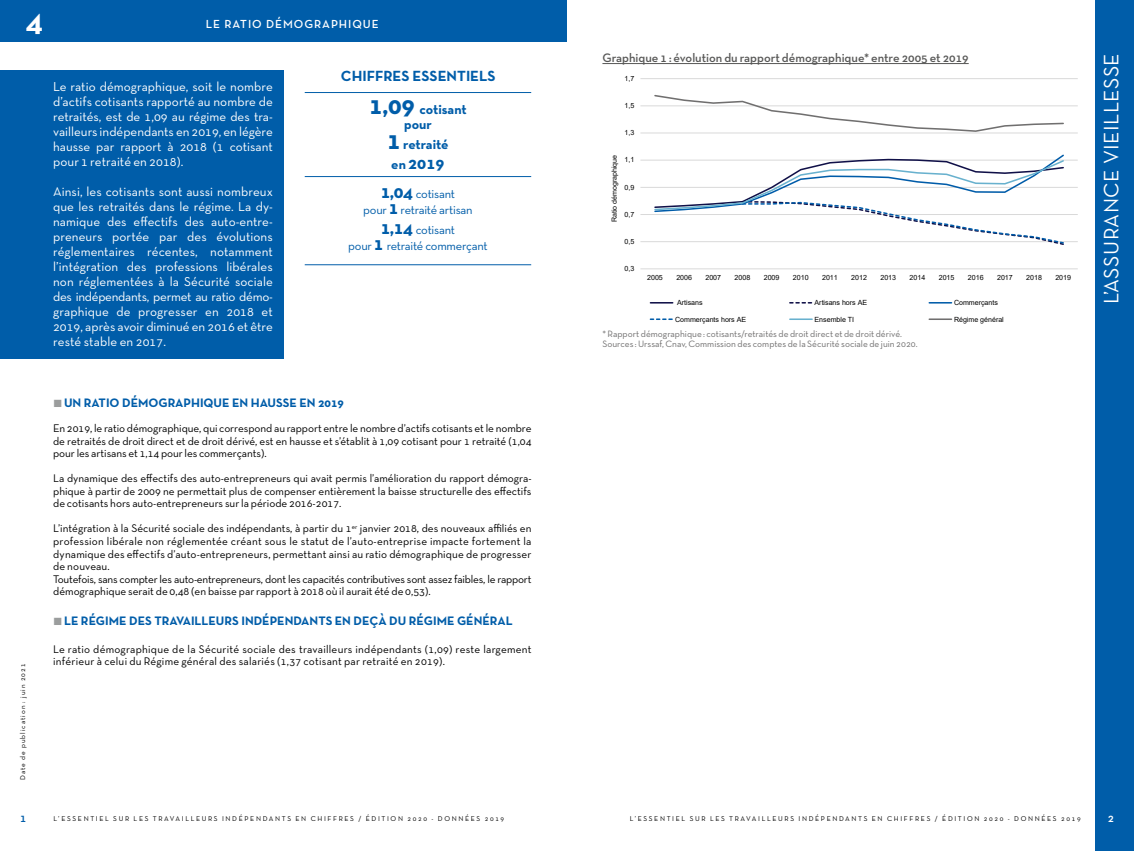
<style>
.page{position:relative;width:1134px;height:851px;background:#fff}
.page>*{position:absolute;margin:0;border:0;box-sizing:border-box;transform-origin:0 0}
.t1{font:700 32.62px "Neutra Text TF";color:#fff}
.t2{font:21.25px "Neutra Text TF";letter-spacing:.02em;color:#fff}
.t3{font:700 17.5px "Neutra Text TF";color:#005da9}
.t4{font:700 15px "Neutra Text TF";color:#005da9}
.t5{font:700 13.75px/15px "Neutra Text TF";color:#005da9;text-align:center}
.t6{font:13.12px/15px "Neutra Text TF";color:#fff;text-align:justify}
.t7{font:700 12.5px "Neutra Text TF";color:#005da9}
.t8{font:12.5px/16.2px "Neutra Text TF";letter-spacing:-.02em;color:#005da9;text-align:center}
.t9{font:600 12.5px "Neutra Text TF";color:#575756}
.t10{font:600 12.12px "Neutra Text TF";color:#005da9}
.t11{font:600 12.12px "Neutra Text TF";color:#fff}
.t12{font:600 11.88px "Neutra Text TF";letter-spacing:.08em;color:#fff}
.t13{font:11.25px/12.5px "Neutra Text TF";color:#000;text-align:justify}
.t14{font:11.25px/12.5px "Neutra Text TF";letter-spacing:.02em;color:#000}
.t15{font:9.38px/10.2px "Neutra Text TF";color:#706f6f}
.t16{font:7.12px "Arial";letter-spacing:-.005em;color:#000}
.t17{font:7.12px "Neutra Text TF";letter-spacing:.23em;color:#000}
.t18{font:7.12px "Neutra Text TF";letter-spacing:.14em;color:#000}
.s1{font-size:26.25px}
.s2{font-size:13.75px}
.s3{font-weight:700;font-size:18.75px}
.s4{color:#9b9d9d}
</style>
<div class="page">
<div style="left:1095px;top:0;width:39px;height:850px;background:#005da9"></div>
<div style="left:0;top:0;width:567px;height:42px;background:#005da9"></div>
<hr style="left:602px;top:63px;width:367px;height:1px;background:#575756">
<hr style="left:640px;top:241px;width:438px;height:1px;background:#d9d9d9">
<hr style="left:640px;top:214px;width:438px;height:1px;background:#d9d9d9">
<hr style="left:640px;top:187px;width:438px;height:1px;background:#d9d9d9">
<hr style="left:640px;top:160px;width:438px;height:1px;background:#d9d9d9">
<hr style="left:640px;top:133px;width:438px;height:1px;background:#d9d9d9">
<hr style="left:640px;top:105px;width:438px;height:1px;background:#d9d9d9">
<hr style="left:640px;top:78px;width:438px;height:1px;background:#d9d9d9">
<hr style="left:640px;top:268px;width:438px;height:1px;background:#d9d9d9">
<svg style="left:653px;top:154px;width:412px;height:91px"></svg>
<svg style="left:653px;top:94px;width:412px;height:39px"></svg>
<svg style="left:650px;top:302px;width:23px;height:1px"></svg>
<svg style="left:790px;top:302px;width:22px;height:1px"></svg>
<svg style="left:929px;top:302px;width:22px;height:1px"></svg>
<svg style="left:650px;top:318px;width:23px;height:2px"></svg>
<hr style="left:790px;top:318px;width:22px;height:2px;background:#68b1ce">
<hr style="left:929px;top:318px;width:22px;height:2px;background:#706f6f">
<div style="left:0;top:71px;width:283px;height:288px;background:#005da9"></div>
<hr style="left:305px;top:92px;width:226px;height:1px;background:#005da9">
<hr style="left:305px;top:176px;width:226px;height:1px;background:#005da9">
<hr style="left:305px;top:264px;width:226px;height:1px;background:#005da9">
<h1 class="t1" style="left:26px;top:0;width:18px">4</h1>
<p class="t12" style="left:206px;top:17px;width:175px">LE RATIO DÉMOGRAPHIQUE</p>
<p class="t6" style="left:53px;top:78px;width:221px">Le ratio démographique, soit le nombre d’actifs cotisants rapporté au nombre de retraités, est de 1,09 au régime des tra&shy;vailleurs indépendants en 2019, en légère hausse par rapport à 2018 (1 cotisant pour 1 retraité en 2018).</p>
<p class="t6" style="left:53px;top:184px;width:221px">Ainsi, les cotisants sont aussi nombreux que les retraités dans le régime. La dy&shy;namique des effectifs des auto-entre&shy;preneurs portée par des évolutions réglementaires récentes, notamment l’intégration des professions libérales non réglementées à la Sécurité sociale des indépendants, permet au ratio démo&shy;graphique de progresser en 2018 et 2019, après avoir diminué en 2016 et être resté stable en 2017.</p>
<h3 class="t4" style="left:341px;top:67px;width:156px">CHIFFRES ESSENTIELS</h3>
<p class="t5" style="left:369px;top:102px;width:99px"><span class="s1">1,09</span> cotisant pour</p>
<p class="t5" style="left:387px;top:137px;width:63px"><span class="s1">1</span> retraité</p>
<h3 class="t3" style="left:391px;top:152px;width:55px"><span class="s2">en</span> 2019</h3>
<p class="t8" style="left:363px;top:185px;width:111px"><span class="s3">1,04</span> cotisant<br>pour <span class="s3">1</span> retraité artisan</p>
<p class="t8" style="left:348px;top:221px;width:141px"><span class="s3">1,14</span> cotisant<br>pour <span class="s3">1</span> retraité commerçant</p>
<p class="t9" style="left:602px;top:50px;width:368px">Graphique 1 : évolution du rapport démographique* entre 2005 et 2019</p>
<p class="t16" style="left:624px;top:73px;width:11px">1,7</p>
<p class="t16" style="left:624px;top:101px;width:11px">1,5</p>
<p class="t16" style="left:624px;top:128px;width:11px">1,3</p>
<p class="t16" style="left:609px;top:222px;width:69px;rotate:-90deg">Ratio démographique</p>
<p class="t16" style="left:624px;top:155px;width:11px">1,1</p>
<p class="t16" style="left:624px;top:182px;width:11px">0,9</p>
<p class="t16" style="left:624px;top:209px;width:11px">0,7</p>
<p class="t16" style="left:624px;top:236px;width:11px">0,5</p>
<p class="t16" style="left:624px;top:264px;width:11px">0,3</p>
<p class="t16" style="left:647px;top:272px;width:17px">2005</p>
<p class="t16" style="left:676px;top:272px;width:17px">2006</p>
<p class="t16" style="left:705px;top:272px;width:17px">2007</p>
<p class="t16" style="left:735px;top:272px;width:17px">2008</p>
<p class="t16" style="left:764px;top:272px;width:17px">2009</p>
<p class="t16" style="left:793px;top:272px;width:17px">2010</p>
<p class="t16" style="left:822px;top:272px;width:17px">2011</p>
<p class="t16" style="left:851px;top:272px;width:17px">2012</p>
<p class="t16" style="left:880px;top:272px;width:17px">2013</p>
<p class="t16" style="left:909px;top:272px;width:17px">2014</p>
<p class="t16" style="left:939px;top:272px;width:17px">2015</p>
<p class="t16" style="left:968px;top:272px;width:17px">2016</p>
<p class="t16" style="left:997px;top:272px;width:17px">2017</p>
<p class="t16" style="left:1026px;top:272px;width:17px">2018</p>
<p class="t16" style="left:1055px;top:272px;width:17px">2019</p>
<p class="t16" style="left:677px;top:297px;width:27px">Artisans</p>
<p class="t16" style="left:815px;top:297px;width:54px">Artisans hors AE</p>
<p class="t16" style="left:954px;top:297px;width:45px">Commerçants</p>
<p class="t16" style="left:675px;top:314px;width:73px">Commerçants hors AE</p>
<p class="t16" style="left:815px;top:314px;width:41px">Ensemble TI</p>
<p class="t16" style="left:954px;top:314px;width:51px">Régime général</p>
<p class="t15" style="left:602px;top:329px;width:317px">* Rapport démographique : cotisants/retraités de droit direct et de droit dérivé.<br>Sources : Urssaf, Cnav, Commission des comptes de la Sécurité sociale de juin 2020.</p>
<h2 class="t2" style="left:1098px;top:304px;width:253px;rotate:-90deg">L’ASSURANCE VIEILLESSE</h2>
<p class="t7" style="left:53px;top:395px;width:292px"><span class="s4">■</span>UN RATIO DÉMOGRAPHIQUE EN HAUSSE EN 2019</p>
<p class="t13" style="left:53px;top:422px;width:480px">En 2019, le ratio démographique, qui correspond au rapport entre le nombre d’actifs cotisants et le nombre de retraités de droit direct et de droit dérivé, est en hausse et s’établit à 1,09 cotisant pour 1 retraité (1,04 pour les artisans et 1,14 pour les commerçants).</p>
<p class="t13" style="left:53px;top:472px;width:480px">La dynamique des effectifs des auto-entrepreneurs qui avait permis l’amélioration du rapport démogra&shy;phique à partir de 2009 ne permettait plus de compenser entièrement la baisse structurelle des effectifs de cotisants hors auto-entrepreneurs sur la période 2016-2017.</p>
<p class="t13" style="left:53px;top:522px;width:480px;text-align:left">L’intégration à la Sécurité sociale des indépendants, à partir du 1<sup>er</sup> janvier 2018, des nouveaux affiliés en profession libérale non réglementée créant sous le statut de l’auto-entreprise impacte fortement la dynamique des effectifs d’auto-entrepreneurs, permettant ainsi au ratio démographique de progresser de nouveau.<br>Toutefois, sans compter les auto-entrepreneurs, dont les capacités contributives sont assez faibles, le rapport démographique serait de 0,48 (en baisse par rapport à 2018 où il aurait été de 0,53).</p>
<p class="t7" style="left:53px;top:613px;width:461px"><span class="s4">■</span>LE RÉGIME DES TRAVAILLEURS INDÉPENDANTS EN DEÇÀ DU RÉGIME GÉNÉRAL</p>
<p class="t14" style="left:53px;top:642px;width:480px">Le ratio démographique de la Sécurité sociale des travailleurs indépendants (1,09) reste largement inférieur à celui du Régime général des salariés (1,37 cotisant par retraité en 2019).</p>
<p class="t18" style="left:18px;top:780px;width:118px;rotate:-90deg">Date de publication : juin 2021</p>
<p class="t10" style="left:20px;top:810px;width:8px">1</p>
<p class="t11" style="left:1108px;top:810px;width:8px">2</p>
<p class="t17" style="left:54px;top:814px;width:452px">L’ESSENTIEL SUR LES TRAVAILLEURS INDÉPENDANTS EN CHIFFRES / ÉDITION 2020 - DONNÉES 2019</p>
<p class="t17" style="left:630px;top:814px;width:452px">L’ESSENTIEL SUR LES TRAVAILLEURS INDÉPENDANTS EN CHIFFRES / ÉDITION 2020 - DONNÉES 2019</p>
</div>
